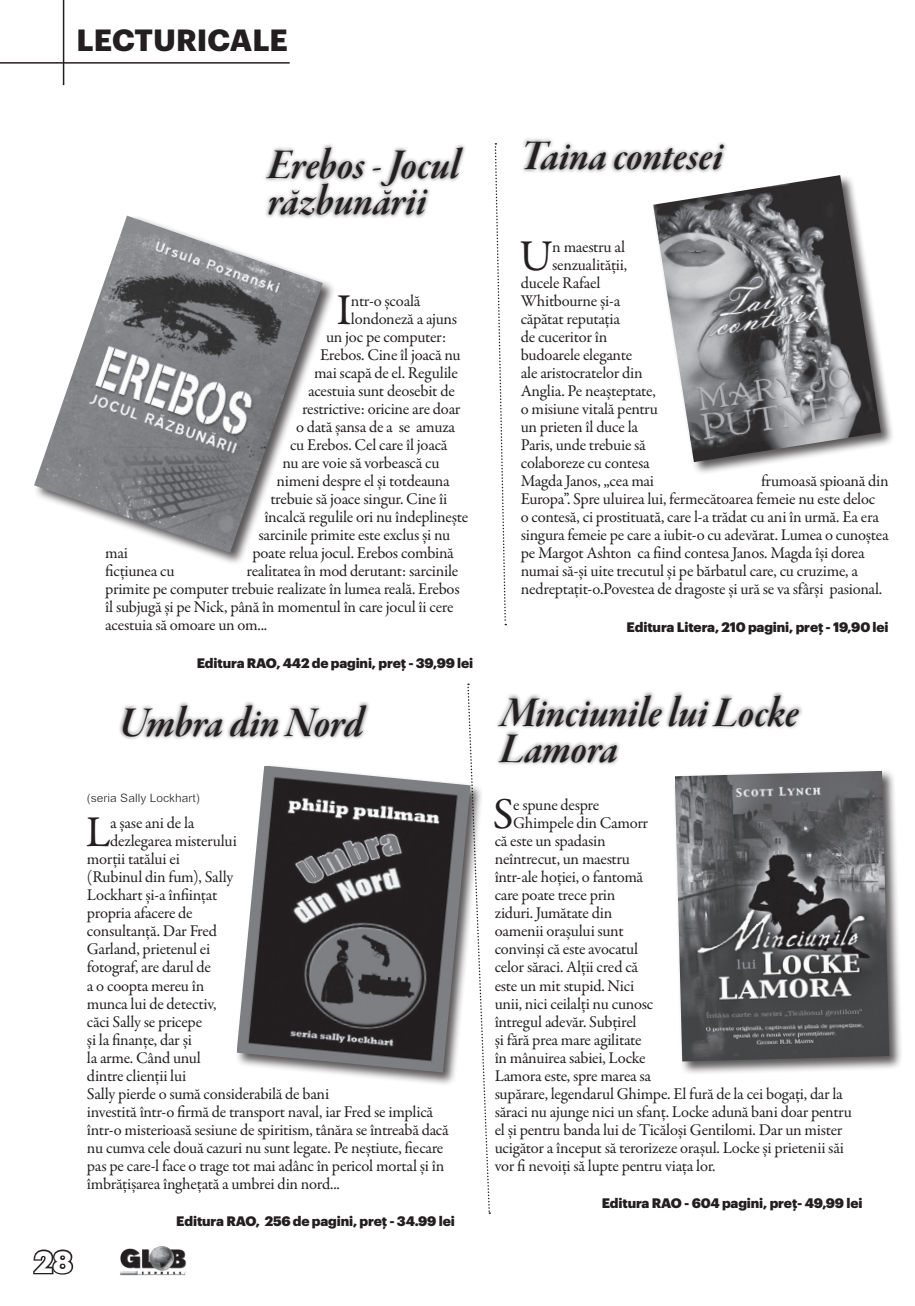
<style>
.page{position:relative;width:915px;height:1306px;background:#fff}
.page>*{position:absolute;margin:0;border:0;box-sizing:border-box;transform-origin:0 0}
.t1{font:45px/36px "Garamond Premr Pro Smbd It Disp";color:#231f20}
.t2{font:44.25px "Garamond Premr Pro";color:#231f20}
.t3{font:700 30px "Graphik";color:#231f20}
.t4{font:700 30px "Graphik";color:#fff}
.t5{font:16.5px/18px "Garamond Premr Pro";letter-spacing:-.02em;color:#231f20}
.t6{font:900 13.5px "Graphik";letter-spacing:-.01em;color:#231f20}
.t7{font:300 12px "Globe Express";color:#231f20}
</style>
<div class="page">
<svg style="left:33px;top:1249px;width:41px;height:26px"></svg>
<img style="left:120px;top:1246px;width:66px;height:30px">
<hr style="left:63px;top:0;width:1px;height:85px;background:#231f20">
<hr style="left:0;top:62px;width:289px;height:2px;background:#231f20">
<div style="left:33px;top:214px;width:303px;height:352px;background:#231f20;opacity:.75"></div>
<img style="left:34px;top:216px;width:289px;height:337px">
<div style="left:262px;top:142px;width:205px;height:78px;background:#231f20;opacity:.75"></div>
<div style="left:235px;top:763px;width:249px;height:323px;background:#231f20;opacity:.75"></div>
<img style="left:236px;top:765px;width:230px;height:307px">
<div style="left:118px;top:700px;width:253px;height:40px;background:#231f20;opacity:.75"></div>
<div style="left:672px;top:769px;width:231px;height:306px;background:#231f20;opacity:.75"></div>
<img style="left:674px;top:771px;width:215px;height:290px">
<div style="left:493px;top:689px;width:310px;height:77px;background:#231f20;opacity:.75"></div>
<div style="left:651px;top:173px;width:243px;height:302px;background:#231f20;opacity:.75"></div>
<img style="left:653px;top:175px;width:227px;height:287px">
<div style="left:519px;top:137px;width:209px;height:37px;background:#231f20;opacity:.75"></div>
<svg style="left:466px;top:683px;width:24px;height:530px"></svg>
<svg style="left:494px;top:143px;width:12px;height:482px"></svg>
<h3 class="t3" style="left:77px;top:17px;width:213px">LECTURICALE</h3>
<h1 class="t1" style="left:268px;top:150px;width:193px">Erebos - Jocul răzbunării</h1>
<h2 class="t2" style="left:336px;top:283px;width:17px">I</h2>
<p class="t5" style="left:351px;top:292px;width:71px">ntr-o școală</p>
<p class="t5" style="left:351px;top:310px;width:108px">londoneză a ajuns</p>
<p class="t5" style="left:326px;top:328px;width:121px">un joc pe computer:</p>
<p class="t5" style="left:320px;top:346px;width:142px">Erebos. Cine îl joacă nu</p>
<p class="t5" style="left:314px;top:364px;width:145px">mai scapă de el. Regulile</p>
<p class="t5" style="left:308px;top:382px;width:148px">acestuia sunt deosebit de</p>
<p class="t5" style="left:302px;top:400px;width:160px">restrictive: oricine are doar</p>
<p class="t5" style="left:296px;top:418px;width:161px">o dată șansa de a se amuza</p>
<p class="t5" style="left:290px;top:436px;width:159px">cu Erebos. Cel care îl joacă</p>
<p class="t5" style="left:282px;top:454px;width:158px">nu are voie să vorbească cu</p>
<p class="t5" style="left:276px;top:472px;width:174px">nimeni despre el și totdeauna</p>
<p class="t5" style="left:270px;top:490px;width:178px">trebuie să joace singur. Cine îi</p>
<p class="t5" style="left:264px;top:508px;width:205px">încalcă regulile ori nu îndeplinește</p>
<p class="t5" style="left:258px;top:526px;width:193px">sarcinile primite este exclus și nu</p>
<p class="t5" style="left:105px;top:544px;width:24px">mai</p>
<p class="t5" style="left:252px;top:544px;width:203px">poate relua jocul. Erebos combină</p>
<p class="t5" style="left:105px;top:562px;width:71px">ficțiunea cu</p>
<p class="t5" style="left:105px;top:562px;width:356px;text-indent:141px">realitatea în mod derutant: sarcinile primite pe computer trebuie realizate în lumea reală. Erebos îl subjugă și pe Nick, până în momentul în care jocul îi cere acestuia să omoare un om...</p>
<p class="t6" style="left:197px;top:652px;width:278px">Editura RAO, 442 de pagini, preț - 39,99 lei</p>
<h1 class="t1" style="left:119px;top:707px;width:246px">Umbra din Nord</h1>
<h3 class="t4" style="left:34px;top:1238px;width:40px">28</h3>
<p class="t7" style="left:87px;top:790px;width:114px">(seria Sally Lockhart)</p>
<h2 class="t2" style="left:86px;top:805px;width:26px">L</h2>
<p class="t5" style="left:110px;top:814px;width:86px">a șase ani de la</p>
<p class="t5" style="left:110px;top:832px;width:128px">dezlegarea misterului</p>
<p class="t5" style="left:87px;top:850px;width:94px">morții tatălui ei</p>
<p class="t5" style="left:87px;top:868px;width:148px">(Rubinul din fum), Sally</p>
<p class="t5" style="left:87px;top:886px;width:132px">Lockhart și-a înființat</p>
<p class="t5" style="left:87px;top:904px;width:107px">propria afacere de</p>
<p class="t5" style="left:87px;top:922px;width:132px">consultanță. Dar Fred</p>
<p class="t5" style="left:87px;top:940px;width:125px">Garland, prietenul ei</p>
<p class="t5" style="left:87px;top:958px;width:126px">fotograf, are darul de</p>
<p class="t5" style="left:87px;top:976px;width:119px">a o coopta mereu în</p>
<p class="t5" style="left:87px;top:994px;width:131px">munca lui de detectiv,</p>
<p class="t5" style="left:87px;top:1012px;width:117px">căci Sally se pricepe</p>
<p class="t5" style="left:87px;top:1030px;width:106px">și la finanțe, dar și</p>
<p class="t5" style="left:87px;top:1048px;width:115px">la arme. Când unul</p>
<p class="t5" style="left:87px;top:1066px;width:101px">dintre clienții lui</p>
<p class="t5" style="left:87px;top:1084px;width:244px">Sally pierde o sumă considerabilă de bani</p>
<p class="t5" style="left:87px;top:1102px;width:347px">investită într-o firmă de transport naval, iar Fred se implică</p>
<p class="t5" style="left:87px;top:1120px;width:363px">într-o misterioasă sesiune de spiritism, tânăra se întreabă dacă</p>
<p class="t5" style="left:87px;top:1138px;width:358px">nu cumva cele două cazuri nu sunt legate. Pe neștiute, fiecare</p>
<p class="t5" style="left:87px;top:1156px;width:359px">pas pe care-l face o trage tot mai adânc în pericol mortal și în</p>
<p class="t5" style="left:87px;top:1174px;width:254px">îmbrățișarea înghețată a umbrei din nord...</p>
<p class="t6" style="left:176px;top:1210px;width:280px">Editura RAO, 256 de pagini, preț - 34.99 lei</p>
<h1 class="t1" style="left:520px;top:141px;width:203px">Taina contesei</h1>
<h2 class="t2" style="left:519px;top:229px;width:35px">U</h2>
<p class="t5" style="left:552px;top:238px;width:74px">n maestru al</p>
<p class="t5" style="left:552px;top:256px;width:76px">senzualității,</p>
<p class="t5" style="left:520px;top:274px;width:81px">ducele Rafael</p>
<p class="t5" style="left:520px;top:292px;width:101px">Whitbourne și-a</p>
<p class="t5" style="left:520px;top:310px;width:101px">căpătat reputația</p>
<p class="t5" style="left:520px;top:328px;width:88px">de cuceritor în</p>
<p class="t5" style="left:520px;top:346px;width:113px">budoarele elegante</p>
<p class="t5" style="left:520px;top:364px;width:123px">ale aristocratelor din</p>
<p class="t5" style="left:520px;top:382px;width:136px">Anglia. Pe neașteptate,</p>
<p class="t5" style="left:520px;top:400px;width:139px">o misiune vitală pentru</p>
<p class="t5" style="left:520px;top:418px;width:119px">un prieten îl duce la</p>
<p class="t5" style="left:520px;top:436px;width:126px">Paris, unde trebuie să</p>
<p class="t5" style="left:520px;top:454px;width:130px">colaboreze cu contesa</p>
<p class="t5" style="left:520px;top:472px;width:135px">Magda Janos, „cea mai</p>
<p class="t5" style="left:520px;top:472px;width:369px;text-indent:240px">frumoasă spioană din Europa”. Spre uluirea lui, fermecătoarea femeie nu este deloc<br>o contesă, ci prostituată, care l-a trădat cu ani în urmă. Ea era singura femeie pe care a iubit-o cu adevărat. Lumea o cunoștea pe Margot Ashton ca fiind contesa Janos. Magda își dorea numai să-și uite trecutul și pe bărbatul care, cu cruzime, a nedreptațit-o.Povestea de dragoste și ură se va sfârși pasional.</p>
<p class="t6" style="left:626px;top:616px;width:263px">Editura Litera, 210 pagini, preț - 19,90 lei</p>
<h1 class="t1" style="left:500px;top:697px;width:300px">Minciunile lui Locke<br>Lamora</h1>
<h2 class="t2" style="left:492px;top:787px;width:22px">S</h2>
<p class="t5" style="left:513px;top:796px;width:87px">e spune despre</p>
<p class="t5" style="left:513px;top:814px;width:136px">Ghimpele din Camorr</p>
<p class="t5" style="left:494px;top:832px;width:112px">că este un spadasin</p>
<p class="t5" style="left:494px;top:850px;width:137px">neîntrecut, un maestru</p>
<p class="t5" style="left:494px;top:868px;width:150px">într-ale hoției, o fantomă</p>
<p class="t5" style="left:494px;top:886px;width:122px">care poate trece prin</p>
<p class="t5" style="left:494px;top:904px;width:119px">ziduri. Jumătate din</p>
<p class="t5" style="left:494px;top:922px;width:130px">oamenii orașului sunt</p>
<p class="t5" style="left:494px;top:940px;width:145px">convinși că este avocatul</p>
<p class="t5" style="left:494px;top:958px;width:145px">celor săraci. Alții cred că</p>
<p class="t5" style="left:494px;top:976px;width:141px">este un mit stupid. Nici</p>
<p class="t5" style="left:494px;top:994px;width:160px">unii, nici ceilalți nu cunosc</p>
<p class="t5" style="left:494px;top:1012px;width:143px">întregul adevăr. Subțirel</p>
<p class="t5" style="left:494px;top:1030px;width:148px">și fără prea mare agilitate</p>
<p class="t5" style="left:494px;top:1048px;width:152px">în mânuirea sabiei, Locke</p>
<p class="t5" style="left:494px;top:1066px;width:158px">Lamora este, spre marea sa</p>
<p class="t5" style="left:494px;top:1084px;width:349px">supărare, legendarul Ghimpe. El fură de la cei bogați, dar la</p>
<p class="t5" style="left:494px;top:1102px;width:358px">săraci nu ajunge nici un sfanț. Locke adună bani doar pentru</p>
<p class="t5" style="left:494px;top:1120px;width:349px">el și pentru banda lui de Ticăloși Gentilomi. Dar un mister</p>
<p class="t5" style="left:494px;top:1138px;width:351px">ucigător a început să terorizeze orașul. Locke și prietenii săi</p>
<p class="t5" style="left:494px;top:1156px;width:222px">vor fi nevoiți să lupte pentru viața lor.</p>
<p class="t6" style="left:601px;top:1192px;width:262px">Editura RAO - 604 pagini, preț- 49,99 lei</p>
</div>
